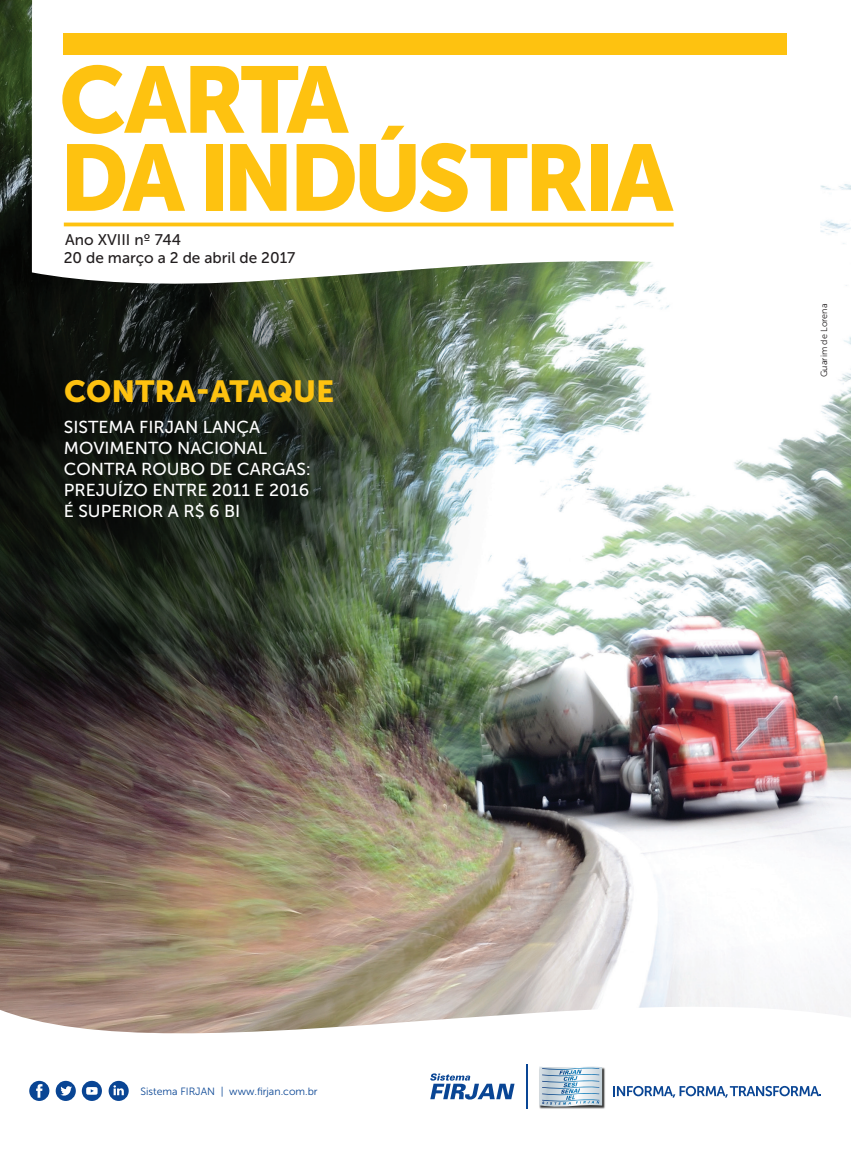
<style>
.page{position:relative;width:851px;height:1149px;background:#fff}
.page>*{position:absolute;margin:0;border:0;box-sizing:border-box;transform-origin:0 0}
.t1{font:93.3px/78px "Museo Sans 900";letter-spacing:-.06em;color:#fec210}
.texto{font:30.3px "Museo Sans 900";color:#fec210}
.texto-2{font:17.25px/21px "Museo Sans 500";color:#fff}
.t2{font:15.45px "Museo Sans 500";color:#231f20}
.t3{font:10.5px "Museo Sans 300";color:#094594}
.Crédito{font:9px "Museo Sans 300";color:#231f20}
</style>
<div class="page">
<img style="left:0;top:0;width:850px;height:966px">
<svg style="left:0;top:966px;width:850px;height:143px"></svg>
<svg style="left:613px;top:1085px;width:208px;height:12px"></svg>
<hr style="left:526px;top:1063px;width:1px;height:45px;background:#094594">
<svg style="left:430px;top:1073px;width:84px;height:26px"></svg>
<img style="left:535px;top:1062px;width:72px;height:46px">
<svg style="left:539px;top:1066px;width:63px;height:40px;background:#b3cad9"></svg>
<svg style="left:56px;top:1080px;width:20px;height:20px"></svg>
<svg style="left:29px;top:1080px;width:20px;height:20px"></svg>
<svg style="left:109px;top:1080px;width:20px;height:20px"></svg>
<svg style="left:82px;top:1080px;width:20px;height:20px"></svg>
<svg style="left:32px;top:0;width:788px;height:287px"></svg>
<div style="left:64px;top:33px;width:723px;height:22px;background:#fec210"></div>
<svg style="left:64px;top:222px;width:609px;height:4px;background:#fecb34"></svg>
<p class="t1" style="left:59px;top:61px;width:615px">CARTA<br>DA INDÚSTRIA</p>
<p class="t2" style="left:65px;top:231px;width:117px">Ano XVIII nº 744</p>
<p class="t2" style="left:64px;top:249px;width:233px">20 de março a 2 de abril de 2017</p>
<p class="texto" style="left:64px;top:374px;width:271px">CONTRA-ATAQUE</p>
<p class="texto-2" style="left:64px;top:416px;width:249px">SISTEMA FIRJAN LANÇA<br>MOVIMENTO NACIONAL<br>CONTRA ROUBO DE CARGAS:<br>PREJUÍZO ENTRE 2011 E 2016<br>É SUPERIOR A R$ 6 BI</p>
<p class="Crédito" style="left:819px;top:377px;width:75px;rotate:-90deg">Guarim de Lorena</p>
<p class="t3" style="left:140px;top:1085px;width:179px">Sistema FIRJAN | www.firjan.com.br</p>
</div>
